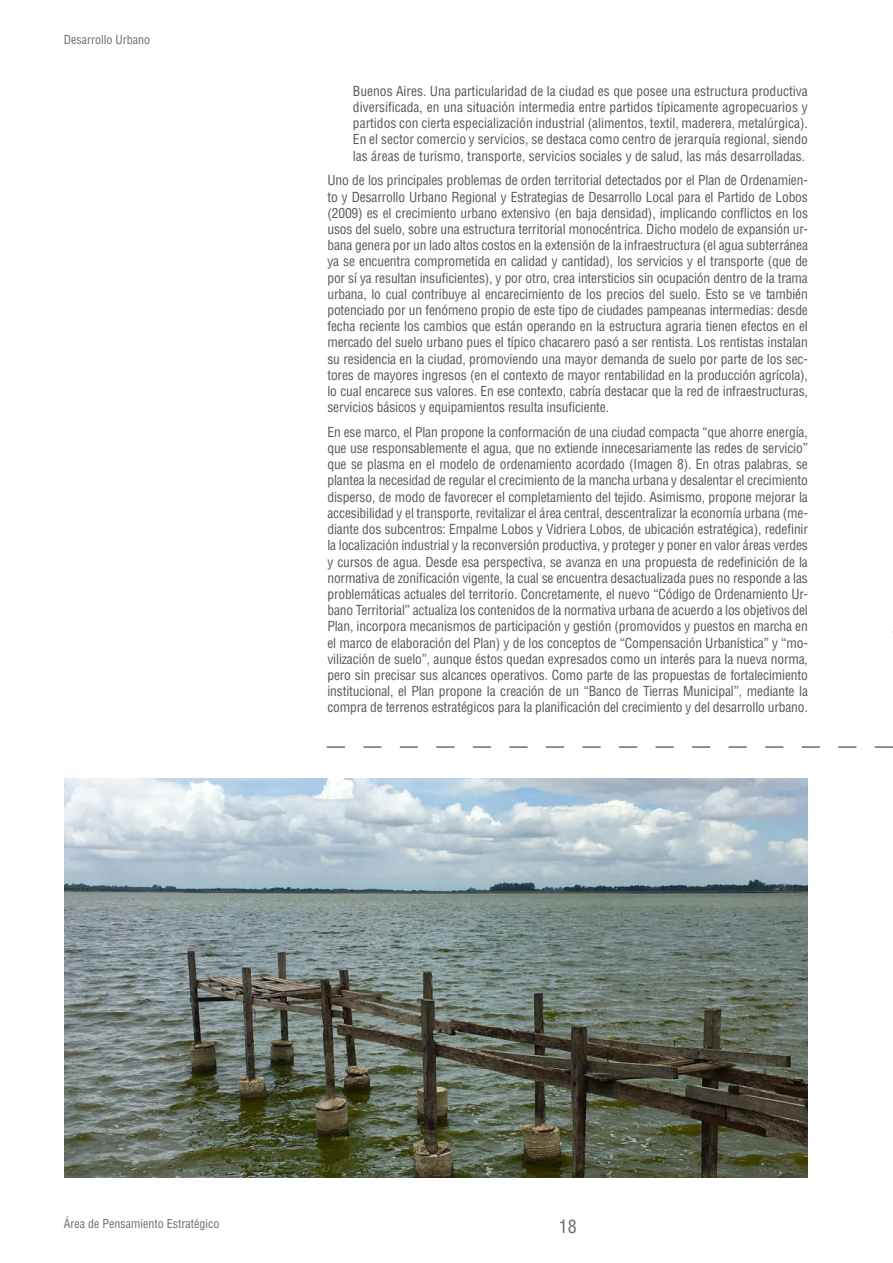
<style>
.page{position:relative;width:893px;height:1263px;background:#fff}
.page>*{position:absolute;margin:0;border:0;box-sizing:border-box;transform-origin:0 0}
.t1{font:condensed 18px "Helvetica";color:#6c6d70}
.t2{font:condensed 13.5px/16.2px "Helvetica";letter-spacing:-.01em;color:#57585a;text-align:justify}
.t3{font:condensed 12px "Helvetica";color:#6c6d70}
</style>
<div class="page">
<svg style="left:327px;top:746px;width:566px;height:2px"></svg>
<img style="left:65px;top:778px;width:743px;height:400px">
<p class="t3" style="left:64px;top:32px;width:88px">Desarrollo Urbano</p>
<p class="t2" style="left:353px;top:83px;width:456px">Buenos Aires. Una particularidad de la ciudad es que posee una estructura productiva diversificada, en una situación intermedia entre partidos típicamente agropecuarios y partidos con cierta especialización industrial (alimentos, textil, maderera, metalúrgica).<br>En el sector comercio y servicios, se destaca como centro de jerarquía regional, siendo las áreas de turismo, transporte, servicios sociales y de salud, las más desarrolladas.</p>
<p class="t2" style="left:327px;top:172px;width:482px">Uno de los principales problemas de orden territorial detectados por el Plan de Ordenamien&shy;to y Desarrollo Urbano Regional y Estrategias de Desarrollo Local para el Partido de Lobos (2009) es el crecimiento urbano extensivo (en baja densidad), implicando conflictos en los usos del suelo, sobre una estructura territorial monocéntrica. Dicho modelo de expansión ur&shy;bana genera por un lado altos costos en la extensión de la infraestructura (el agua subterránea ya se encuentra comprometida en calidad y cantidad), los servicios y el transporte (que de por sí ya resultan insuficientes), y por otro, crea intersticios sin ocupación dentro de la trama urbana, lo cual contribuye al encarecimiento de los precios del suelo. Esto se ve también potenciado por un fenómeno propio de este tipo de ciudades pampeanas intermedias: desde fecha reciente los cambios que están operando en la estructura agraria tienen efectos en el mercado del suelo urbano pues el típico chacarero pasó a ser rentista. Los rentistas instalan su residencia en la ciudad, promoviendo una mayor demanda de suelo por parte de los sec&shy;tores de mayores ingresos (en el contexto de mayor rentabilidad en la producción agrícola), lo cual encarece sus valores. En ese contexto, cabría destacar que la red de infraestructuras, servicios básicos y equipamientos resulta insuficiente.</p>
<p class="t2" style="left:327px;top:424px;width:482px">En ese marco, el Plan propone la conformación de una ciudad compacta “que ahorre energía, que use responsablemente el agua, que no extiende innecesariamente las redes de servicio” que se plasma en el modelo de ordenamiento acordado (Imagen 8). En otras palabras, se plantea la necesidad de regular el crecimiento de la mancha urbana y desalentar el crecimiento disperso, de modo de favorecer el completamiento del tejido. Asimismo, propone mejorar la accesibilidad y el transporte, revitalizar el área central, descentralizar la economía urbana (me&shy;diante dos subcentros: Empalme Lobos y Vidriera Lobos, de ubicación estratégica), redefinir la localización industrial y la reconversión productiva, y proteger y poner en valor áreas verdes y cursos de agua. Desde esa perspectiva, se avanza en una propuesta de redefinición de la normativa de zonificación vigente, la cual se encuentra desactualizada pues no responde a las problemáticas actuales del territorio. Concretamente, el nuevo “Código de Ordenamiento Ur&shy;bano Territorial” actualiza los contenidos de la normativa urbana de acuerdo a los objetivos del Plan, incorpora mecanismos de participación y gestión (promovidos y puestos en marcha en el marco de elaboración del Plan) y de los conceptos de “Compensación Urbanística” y “mo&shy;vilización de suelo”, aunque éstos quedan expresados como un interés para la nueva norma, pero sin precisar sus alcances operativos. Como parte de las propuestas de fortalecimiento institucional, el Plan propone la creación de un “Banco de Tierras Municipal”, mediante la compra de terrenos estratégicos para la planificación del crecimiento y del desarrollo urbano.</p>
<p class="t3" style="left:64px;top:1216px;width:157px">Área de Pensamiento Estratégico</p>
<h1 class="t1" style="left:559px;top:1215px;width:19px">18</h1>
</div>
